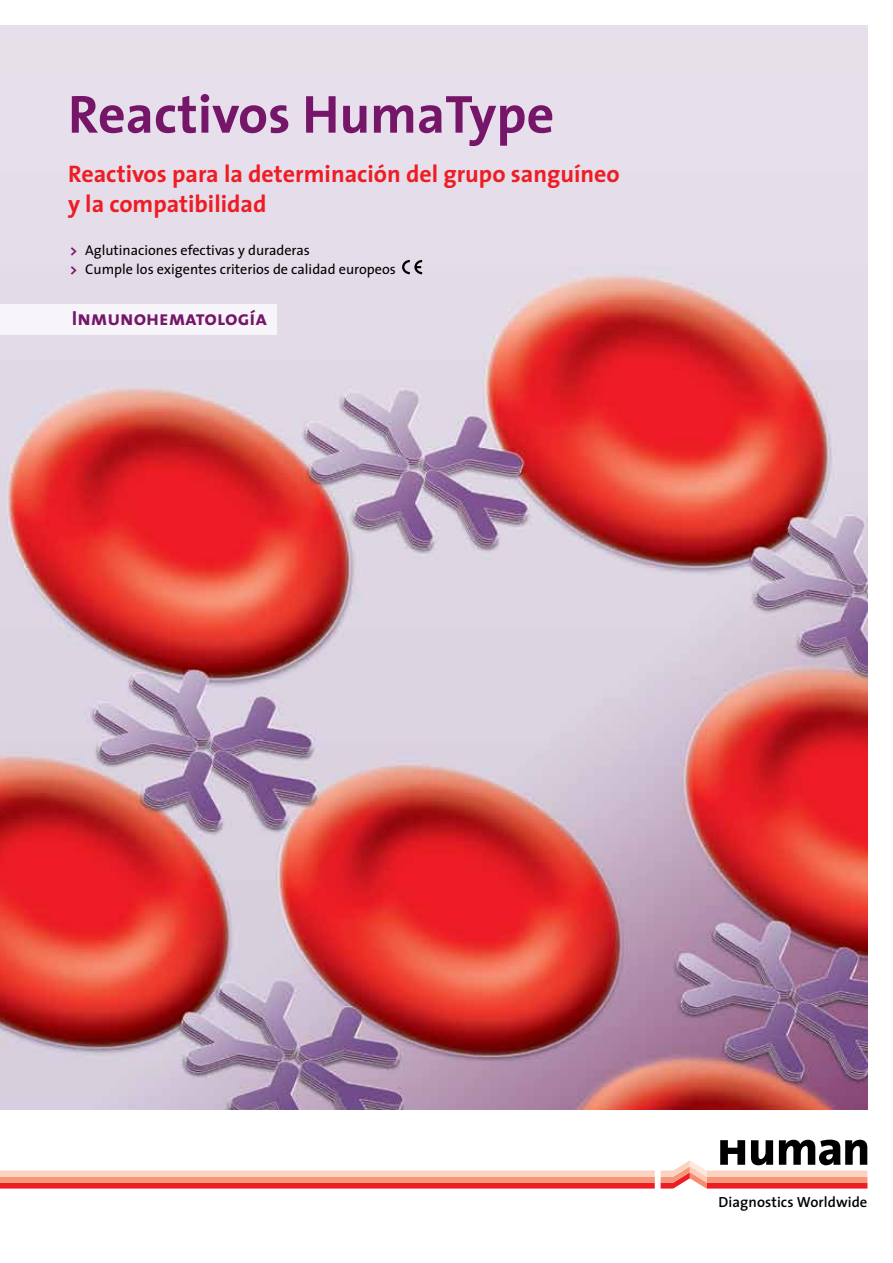
<style>
.page{position:relative;width:893px;height:1263px;background:#fff}
.page>*{position:absolute;margin:0;border:0;box-sizing:border-box;transform-origin:0 0}
.t1{font:700 54px "The Sans";color:#751669}
.t2{font:700 24px/30px "The Sans";color:#ed1d24}
.t3{font:20.4px "The Sans Bold Caps";color:#751669}
.t4{font:600 14.7px "The Sans";letter-spacing:.005em;color:#000}
.t5{font:14.25px/19.5px "The Sans";color:#000}
.s1{font-weight:700;color:#751669}
</style>
<div class="page">
<img style="left:0;top:26px;width:867px;height:1084px">
<div style="left:0;top:304px;width:276px;height:30px;background:#f7f5f9"></div>
<svg style="left:402px;top:260px;width:20px;height:14px"></svg>
<svg style="left:0;top:1140px;width:867px;height:48px"></svg>
<h1 class="t1" style="left:68px;top:69px;width:488px">Reactivos HumaType</h1>
<h2 class="t2" style="left:68px;top:158px;width:553px">Reactivos para la determinación del grupo sanguíneo y la compatibilidad</h2>
<p class="t5" style="left:70px;top:240px;width:327px"><span class="s1">&gt;</span> Aglutinaciones efectivas y duraderas<br><span class="s1">&gt;</span> Cumple los exigentes criterios de calidad europeos</p>
<h3 class="t3" style="left:72px;top:301px;width:197px">Inmunohematología</h3>
<p class="t4" style="left:719px;top:1189px;width:150px">Diagnostics Worldwide</p>
</div>
